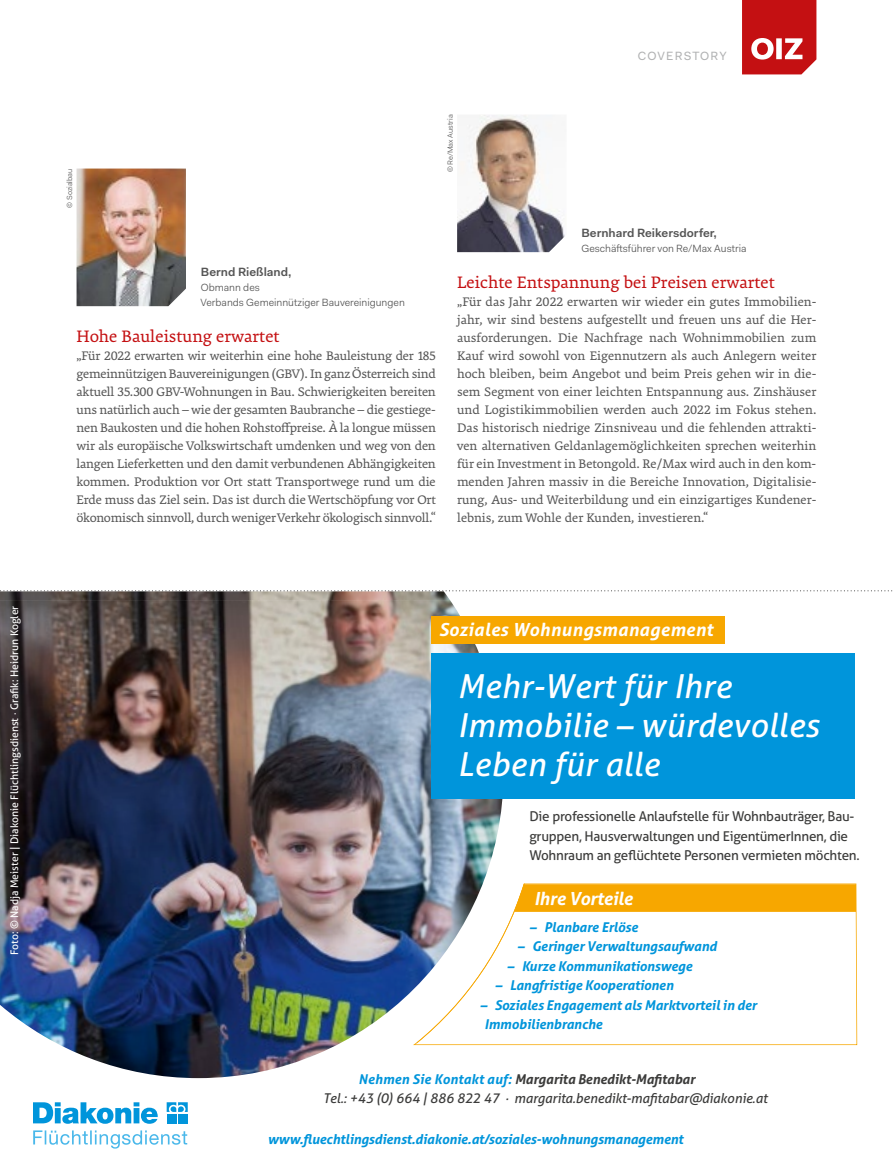
<style>
.page{position:relative;width:893px;height:1170px;background:#fff}
.page>*{position:absolute;margin:0;border:0;box-sizing:border-box;transform-origin:0 0}
.t1{font:italic 33px/39px "Aller";letter-spacing:.01em;color:#fff}
.t2{font:18px "Premiera";color:#c41012}
.t3{font:italic 700 18px "Aller";letter-spacing:.02em;color:#fff}
.t4{font:italic 700 18px "Aller";letter-spacing:-.01em;color:#fff}
.t5{font:13.5px/18px "Premiera";letter-spacing:-.015em;color:#565656;text-align:justify}
.t6{font:italic 700 13.5px/19.5px "Aller";letter-spacing:-.01em;color:#0095db}
.t7{font:13.5px/19.5px "Aller";letter-spacing:-.02em;color:#3c3c3b}
.t8{font:italic 13.5px/19.5px "Aller";letter-spacing:-.01em;color:#3c3c3b}
.t9{font:600 12px "Fakt Pro";color:#565656}
.t10{font:12px "Fakt Pro";letter-spacing:.09em;color:#b1b2b3}
.t11{font:10.5px/15px "Fakt Pro Blond";color:#565656}
.t12{font:10.5px "Aller";color:#fff}
.t13{font:7.5px "Fakt Pro Blond";color:#565656}
.s1{font-weight:700;color:#0095db}
.s2{font-weight:700}
</style>
<div class="page">
<img style="left:77px;top:168px;width:109px;height:138px">
<img style="left:457px;top:115px;width:108px;height:137px">
<svg style="left:742px;top:0;width:74px;height:74px"></svg>
<img style="left:0;top:600px;width:503px;height:477px">
<svg style="left:33px;top:1102px;width:125px;height:21px"></svg>
<svg style="left:167px;top:1102px;width:21px;height:9px"></svg>
<div style="left:167px;top:1113px;width:9px;height:10px;background:#0095db"></div>
<div style="left:178px;top:1113px;width:10px;height:10px;background:#0095db"></div>
<svg style="left:33px;top:1130px;width:154px;height:18px"></svg>
<div style="left:432px;top:653px;width:423px;height:145px;background:#0095db"></div>
<div style="left:432px;top:616px;width:293px;height:27px;background:#f7a700"></div>
<svg style="left:413px;top:883px;width:444px;height:161px"></svg>
<svg style="left:416px;top:884px;width:440px;height:159px"></svg>
<img style="left:0;top:592px;width:450px;height:8px">
<svg style="left:0;top:590px;width:893px;height:2px"></svg>
<p class="t12" style="left:8px;top:955px;width:351px;rotate:-90deg">Foto: © Nadja Meister | Diakonie Flüchtlingsdienst · Grafik: Heidrun Kogler</p>
<p class="t10" style="left:638px;top:47px;width:90px">COVERSTORY</p>
<p class="t13" style="left:65px;top:208px;width:41px;rotate:-90deg">© Sozialbau</p>
<p class="t9" style="left:201px;top:264px;width:92px">Bernd Rießland,</p>
<p class="t11" style="left:201px;top:280px;width:206px">Obmann des<br>Verbands Gemeinnütziger Bauvereinigungen</p>
<h2 class="t2" style="left:77px;top:326px;width:205px">Hohe Bauleistung erwartet</h2>
<p class="t5" style="left:77px;top:347px;width:361px">„Für 2022 erwarten wir weiterhin eine hohe Bauleistung der 185 gemeinnützigen Bauvereinigungen (GBV). In ganz Österreich sind aktuell 35.300 GBV-Wohnungen in Bau. Schwierigkeiten bereiten uns natürlich auch – wie der gesamten Baubranche – die gestiege&shy;nen Baukosten und die hohen Rohstoffpreise. À la longue müssen wir als europäische Volkswirtschaft umdenken und weg von den langen Lieferketten und den damit verbundenen Abhängigkeiten kommen. Produktion vor Ort statt Transportwege rund um die Erde muss das Ziel sein. Das ist durch die Wertschöpfung vor Ort ökonomisch sinnvoll, durch weniger Verkehr ökologisch sinnvoll.“</p>
<p class="t13" style="left:445px;top:172px;width:59px;rotate:-90deg">© Re/Max Austria</p>
<p class="t9" style="left:581px;top:225px;width:137px">Bernhard Reikersdorfer,</p>
<p class="t11" style="left:581px;top:241px;width:167px">Geschäftsführer von Re/Max Austria</p>
<h2 class="t2" style="left:457px;top:272px;width:319px">Leichte Entspannung bei Preisen erwartet</h2>
<p class="t5" style="left:457px;top:293px;width:361px">„Für das Jahr 2022 erwarten wir wieder ein gutes Immobilien&shy;jahr, wir sind bestens aufgestellt und freuen uns auf die Her&shy;ausforderungen. Die Nachfrage nach Wohnimmobilien zum Kauf wird sowohl von Eigennutzern als auch Anlegern weiter hoch bleiben, beim Angebot und beim Preis gehen wir in die&shy;sem Segment von einer leichten Entspannung aus. Zinshäuser und Logistikimmobilien werden auch 2022 im Fokus stehen.<br>Das historisch niedrige Zinsniveau und die fehlenden attrakti&shy;ven alternativen Geldanlagemöglichkeiten sprechen weiterhin für ein Investment in Betongold. Re/Max wird auch in den kom&shy;menden Jahren massiv in die Bereiche Innovation, Digitalisie&shy;rung, Aus- und Weiterbildung und ein einzigartiges Kundener&shy;lebnis, zum Wohle der Kunden, investieren.“</p>
<h2 class="t3" style="left:439px;top:617px;width:276px">Soziales Wohnungsmanagement</h2>
<h1 class="t1" style="left:457px;top:666px;width:363px">Mehr-Wert für Ihre<br>Immobilie – würdevolles<br>Leben für alle</h1>
<p class="t7" style="left:529px;top:806px;width:332px">Die professionelle Anlaufstelle für Wohnbauträger, Bau&shy;gruppen, Hausverwaltungen und EigentümerInnen, die<br>Wohnraum an geflüchtete Personen vermieten möchten.</p>
<h2 class="t4" style="left:534px;top:886px;width:100px">Ihre Vorteile</h2>
<p class="t6" style="left:529px;top:916px;width:110px">– Planbare Erlöse</p>
<p class="t6" style="left:517px;top:936px;width:201px">– Geringer Verwaltungsaufwand</p>
<p class="t6" style="left:507px;top:955px;width:187px">– Kurze Kommunikationswege</p>
<p class="t6" style="left:495px;top:975px;width:180px">– Langfristige Kooperationen</p>
<p class="t6" style="left:484px;top:994px;width:274px;text-indent:-5px">– Soziales Engagement als Marktvorteil in der<br>Immobilienbranche</p>
<p class="t8" style="left:323px;top:1068px;width:446px;text-indent:35px"><span class="s1">Nehmen Sie Kontakt auf:</span> <span class="s2">Margarita Benedikt-Mafitabar<br></span>Tel.: +43 (0) 664 | 886 822 47 · margarita.benedikt-mafitabar@diakonie.at</p>
<p class="t6" style="left:268px;top:1129px;width:417px">www.fluechtlingsdienst.diakonie.at/soziales-wohnungsmanagement</p>
</div>
